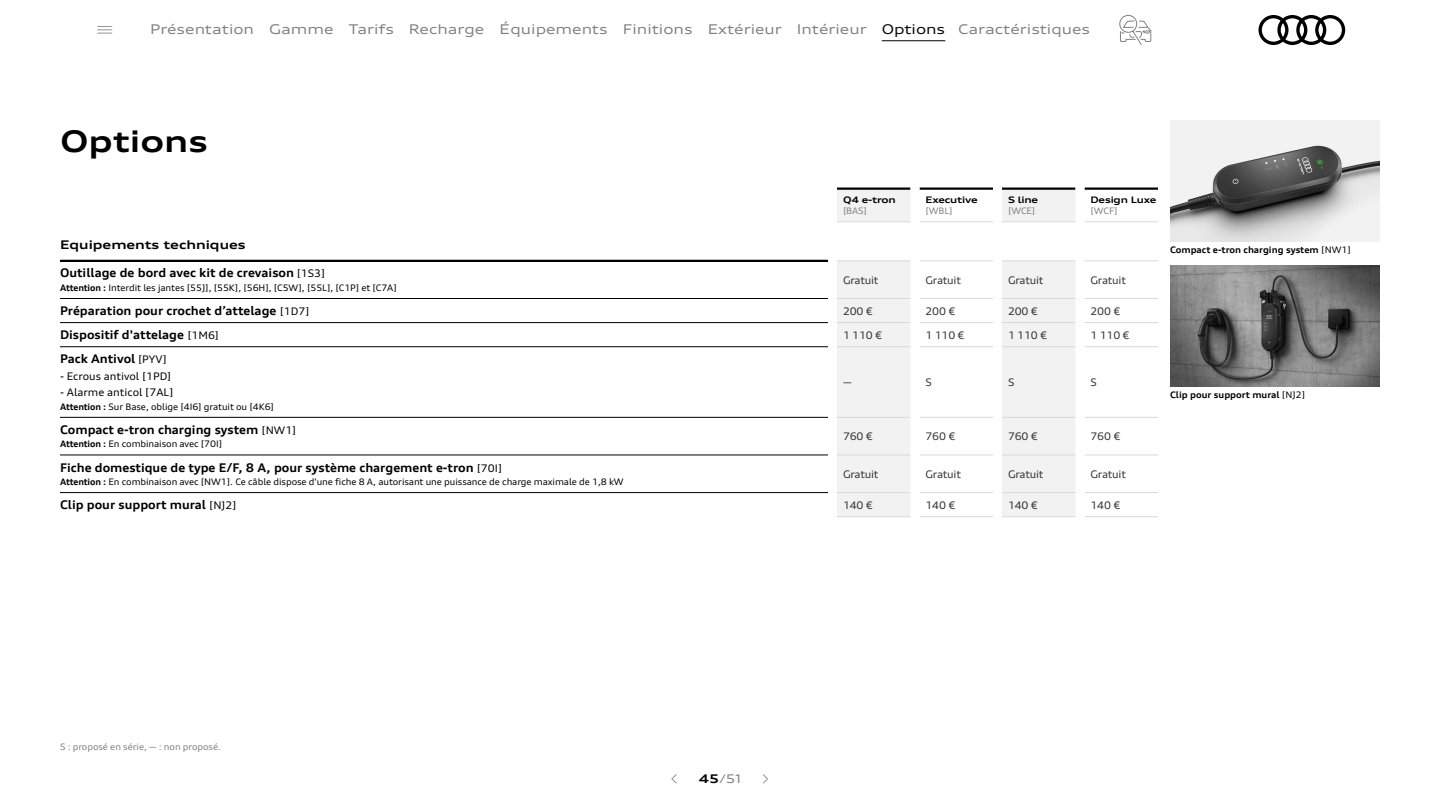
<style>
.page{position:relative;width:1440px;height:810px;background:#fff}
.page>*{position:absolute;margin:0;border:0;box-sizing:border-box;transform-origin:0 0}
.t1{font:700 expanded 30px "Audi Type";color:#000}
.t2{font:13.5px "Audi Type Var";color:#808080}
.Equipment_detail_not{font:700 expanded 12px "Audi Type";color:#000}
.t3{font:700 expanded 12px "Audi Type";color:#000}
.Equipment_name_code{font:700 expanded 12px "Audi Type";color:#000}
.t4{font:expanded 12px "Audi Type";color:#808080}
.t5{font:expanded 10.5px "Audi Type";letter-spacing:-.02em;color:#333}
.Equipment_detail_not-2{font:expanded 10.5px "Audi Type";color:#000}
.Equipment_detail_not-3{font:expanded 9px "Audi Type";letter-spacing:-.01em;color:#000}
.t6{font:700 expanded 9px "Audi Type";color:#000}
.t7{font:700 expanded 9px/11.2px "Audi Type";letter-spacing:-.02em;color:#000}
.t8{font:expanded 9px "Audi Type";letter-spacing:-.01em;color:#808080}
.s1{color:#000}
.s2{font-weight:400;font-size:10.5px}
.s3{font-weight:700;font-stretch:normal}
.s4{font-weight:400;color:#808080}
.s5{font-weight:400}
.s6{font-weight:700;color:#000}
</style>
<div class="page">
<svg style="left:837px;top:190px;width:239px;height:326px;fill:#f2f2f2"></svg>
<hr style="left:837px;top:188px;width:73px;height:2px;background:#000">
<hr style="left:920px;top:188px;width:73px;height:2px;background:#000">
<hr style="left:1002px;top:188px;width:74px;height:2px;background:#000">
<hr style="left:1084px;top:188px;width:74px;height:2px;background:#000">
<hr style="left:60px;top:298px;width:768px;height:1px;background:#000">
<hr style="left:60px;top:322px;width:768px;height:1px;background:#000">
<hr style="left:60px;top:346px;width:768px;height:1px;background:#000">
<hr style="left:60px;top:417px;width:768px;height:1px;background:#000">
<hr style="left:837px;top:221px;width:73px;height:1px;background:#d9d9d9">
<hr style="left:920px;top:221px;width:73px;height:1px;background:#d9d9d9">
<hr style="left:1002px;top:221px;width:74px;height:1px;background:#d9d9d9">
<hr style="left:1084px;top:221px;width:74px;height:1px;background:#d9d9d9">
<hr style="left:837px;top:260px;width:73px;height:1px;background:#d9d9d9">
<hr style="left:920px;top:260px;width:73px;height:1px;background:#d9d9d9">
<hr style="left:1002px;top:260px;width:74px;height:1px;background:#d9d9d9">
<hr style="left:1084px;top:260px;width:74px;height:1px;background:#d9d9d9">
<hr style="left:837px;top:298px;width:73px;height:1px;background:#d9d9d9">
<hr style="left:920px;top:298px;width:73px;height:1px;background:#d9d9d9">
<hr style="left:1002px;top:298px;width:74px;height:1px;background:#d9d9d9">
<hr style="left:1084px;top:298px;width:74px;height:1px;background:#d9d9d9">
<hr style="left:837px;top:322px;width:73px;height:1px;background:#d9d9d9">
<hr style="left:920px;top:322px;width:73px;height:1px;background:#d9d9d9">
<hr style="left:1002px;top:322px;width:74px;height:1px;background:#d9d9d9">
<hr style="left:1084px;top:322px;width:74px;height:1px;background:#d9d9d9">
<hr style="left:837px;top:346px;width:73px;height:1px;background:#d9d9d9">
<hr style="left:920px;top:346px;width:73px;height:1px;background:#d9d9d9">
<hr style="left:1002px;top:346px;width:74px;height:1px;background:#d9d9d9">
<hr style="left:1084px;top:346px;width:74px;height:1px;background:#d9d9d9">
<hr style="left:837px;top:417px;width:73px;height:1px;background:#d9d9d9">
<hr style="left:920px;top:417px;width:73px;height:1px;background:#d9d9d9">
<hr style="left:1002px;top:417px;width:74px;height:1px;background:#d9d9d9">
<hr style="left:1084px;top:417px;width:74px;height:1px;background:#d9d9d9">
<hr style="left:837px;top:455px;width:73px;height:1px;background:#d9d9d9">
<hr style="left:920px;top:455px;width:73px;height:1px;background:#d9d9d9">
<hr style="left:1002px;top:455px;width:74px;height:1px;background:#d9d9d9">
<hr style="left:1084px;top:455px;width:74px;height:1px;background:#d9d9d9">
<hr style="left:837px;top:492px;width:73px;height:1px;background:#d9d9d9">
<hr style="left:920px;top:492px;width:73px;height:1px;background:#d9d9d9">
<hr style="left:1002px;top:492px;width:74px;height:1px;background:#d9d9d9">
<hr style="left:1084px;top:492px;width:74px;height:1px;background:#d9d9d9">
<hr style="left:837px;top:516px;width:73px;height:1px;background:#d9d9d9">
<hr style="left:920px;top:516px;width:73px;height:1px;background:#d9d9d9">
<hr style="left:1002px;top:516px;width:74px;height:1px;background:#d9d9d9">
<hr style="left:1084px;top:516px;width:74px;height:1px;background:#d9d9d9">
<div style="left:910px;top:189px;width:10px;height:33px;background:#fff"></div>
<div style="left:993px;top:189px;width:9px;height:33px;background:#fff"></div>
<div style="left:910px;top:222px;width:10px;height:39px;background:#fff"></div>
<div style="left:993px;top:222px;width:9px;height:39px;background:#fff"></div>
<div style="left:910px;top:261px;width:10px;height:37px;background:#fff"></div>
<div style="left:993px;top:261px;width:9px;height:37px;background:#fff"></div>
<div style="left:910px;top:298px;width:10px;height:25px;background:#fff"></div>
<div style="left:993px;top:298px;width:9px;height:25px;background:#fff"></div>
<div style="left:910px;top:323px;width:10px;height:24px;background:#fff"></div>
<div style="left:993px;top:323px;width:9px;height:24px;background:#fff"></div>
<div style="left:910px;top:347px;width:10px;height:70px;background:#fff"></div>
<div style="left:993px;top:347px;width:9px;height:70px;background:#fff"></div>
<div style="left:910px;top:417px;width:10px;height:38px;background:#fff"></div>
<div style="left:993px;top:417px;width:9px;height:38px;background:#fff"></div>
<div style="left:910px;top:455px;width:10px;height:38px;background:#fff"></div>
<div style="left:993px;top:455px;width:9px;height:38px;background:#fff"></div>
<div style="left:910px;top:493px;width:10px;height:24px;background:#fff"></div>
<div style="left:993px;top:493px;width:9px;height:24px;background:#fff"></div>
<hr style="left:60px;top:455px;width:768px;height:1px;background:#000">
<hr style="left:60px;top:492px;width:768px;height:1px;background:#000">
<hr style="left:60px;top:260px;width:768px;height:2px;background:#000">
<img style="left:1170px;top:266px;width:210px;height:121px">
<img style="left:1170px;top:120px;width:210px;height:121px">
<svg style="left:1119px;top:15px;width:33px;height:30px"></svg>
<svg style="left:1259px;top:15px;width:86px;height:30px"></svg>
<hr style="left:882px;top:40px;width:63px;height:1px;background:#000">
<p class="t2" style="left:150px;top:21px;width:942px">Présentation Gamme Tarifs Recharge Équipements Finitions Extérieur Intérieur <span class="s1">Options</span> Caractéristiques</p>
<p class="t1" style="left:60px;top:123px;width:149px">Options</p>
<p class="t3" style="left:60px;top:237px;width:187px">Equipements techniques</p>
<p class="Equipment_detail_not" style="left:60px;top:266px;width:267px">Outillage de bord avec kit de crevaison <span class="s2">[1S3]</span></p>
<p class="Equipment_detail_not-3" style="left:60px;top:282px;width:338px"><span class="s3">Attention :</span> Interdit les jantes [55J], [55K], [56H], [C5W], [55L], [C1P] et [C7A]</p>
<p class="t7" style="left:843px;top:194px;width:54px">Q4 e-tron <span class="s4">[BAS]</span></p>
<p class="t7" style="left:926px;top:194px;width:54px">Executive <span class="s4">[WBL]</span></p>
<p class="t7" style="left:1008px;top:194px;width:32px">S line <span class="s4">[WCE]</span></p>
<p class="t7" style="left:1090px;top:194px;width:67px">Design Luxe <span class="s4">[WCF]</span></p>
<p class="t5" style="left:843px;top:273px;width:37px">Gratuit</p>
<p class="t5" style="left:926px;top:273px;width:37px">Gratuit</p>
<p class="t5" style="left:1008px;top:273px;width:37px">Gratuit</p>
<p class="t5" style="left:1090px;top:273px;width:37px">Gratuit</p>
<p class="Equipment_detail_not" style="left:60px;top:303px;width:251px">Préparation pour crochet d’attelage <span class="s2">[1D7]</span></p>
<p class="t5" style="left:843px;top:304px;width:31px">200 €</p>
<p class="t5" style="left:926px;top:304px;width:31px">200 €</p>
<p class="t5" style="left:1008px;top:304px;width:31px">200 €</p>
<p class="t5" style="left:1090px;top:304px;width:31px">200 €</p>
<p class="Equipment_detail_not" style="left:60px;top:327px;width:161px">Dispositif d'attelage <span class="s2">[1M6]</span></p>
<p class="t5" style="left:843px;top:328px;width:41px">1 110 €</p>
<p class="t5" style="left:926px;top:328px;width:41px">1 110 €</p>
<p class="t5" style="left:1008px;top:328px;width:41px">1 110 €</p>
<p class="t5" style="left:1090px;top:328px;width:41px">1 110 €</p>
<p class="Equipment_name_code" style="left:60px;top:352px;width:108px">Pack Antivol <span class="s2">[PYV]</span></p>
<p class="Equipment_detail_not-2" style="left:60px;top:370px;width:113px">- Ecrous antivol [1PD]</p>
<p class="Equipment_detail_not-2" style="left:60px;top:386px;width:115px">- Alarme anticol [7AL]</p>
<p class="Equipment_detail_not-3" style="left:60px;top:401px;width:216px"><span class="s3">Attention :</span> Sur Base, oblige [4I6] gratuit ou [4K6]</p>
<p class="t5" style="left:843px;top:376px;width:10px">—</p>
<p class="t5" style="left:926px;top:376px;width:8px">S</p>
<p class="t5" style="left:1008px;top:376px;width:8px">S</p>
<p class="t5" style="left:1090px;top:376px;width:8px">S</p>
<p class="Equipment_detail_not" style="left:60px;top:422px;width:238px">Compact e-tron charging system <span class="s2">[NW1]</span></p>
<p class="Equipment_detail_not-3" style="left:60px;top:439px;width:164px"><span class="s3">Attention :</span> En combinaison avec [70I]</p>
<p class="Equipment_detail_not" style="left:60px;top:460px;width:444px">Fiche domestique de type E/F, 8 A, pour système chargement e-tron <span class="s2">[70I]</span></p>
<p class="Equipment_detail_not-3" style="left:60px;top:476px;width:565px"><span class="s3">Attention :</span> En combinaison avec [NW1]. Ce câble dispose d'une fiche 8 A, autorisant une puissance de charge maximale de 1,8 kW</p>
<p class="t5" style="left:843px;top:430px;width:31px">760 €</p>
<p class="t5" style="left:926px;top:430px;width:31px">760 €</p>
<p class="t5" style="left:1008px;top:430px;width:31px">760 €</p>
<p class="t5" style="left:1090px;top:430px;width:31px">760 €</p>
<p class="t5" style="left:843px;top:467px;width:37px">Gratuit</p>
<p class="t5" style="left:926px;top:467px;width:37px">Gratuit</p>
<p class="t5" style="left:1008px;top:467px;width:37px">Gratuit</p>
<p class="t5" style="left:1090px;top:467px;width:37px">Gratuit</p>
<p class="Equipment_detail_not" style="left:60px;top:497px;width:178px">Clip pour support mural <span class="s2">[NJ2]</span></p>
<p class="t5" style="left:843px;top:498px;width:31px">140 €</p>
<p class="t5" style="left:926px;top:498px;width:31px">140 €</p>
<p class="t5" style="left:1008px;top:498px;width:31px">140 €</p>
<p class="t5" style="left:1090px;top:498px;width:31px">140 €</p>
<p class="t6" style="left:1170px;top:244px;width:183px">Compact e-tron charging system <span class="s5">[NW1]</span></p>
<p class="t6" style="left:1170px;top:390px;width:137px">Clip pour support mural <span class="s5">[NJ2]</span></p>
<p class="t8" style="left:60px;top:741px;width:163px">S : proposé en série, ― : non proposé.</p>
<h3 class="t4" style="left:698px;top:771px;width:45px"><span class="s6">45</span>/51</h3>
</div>
